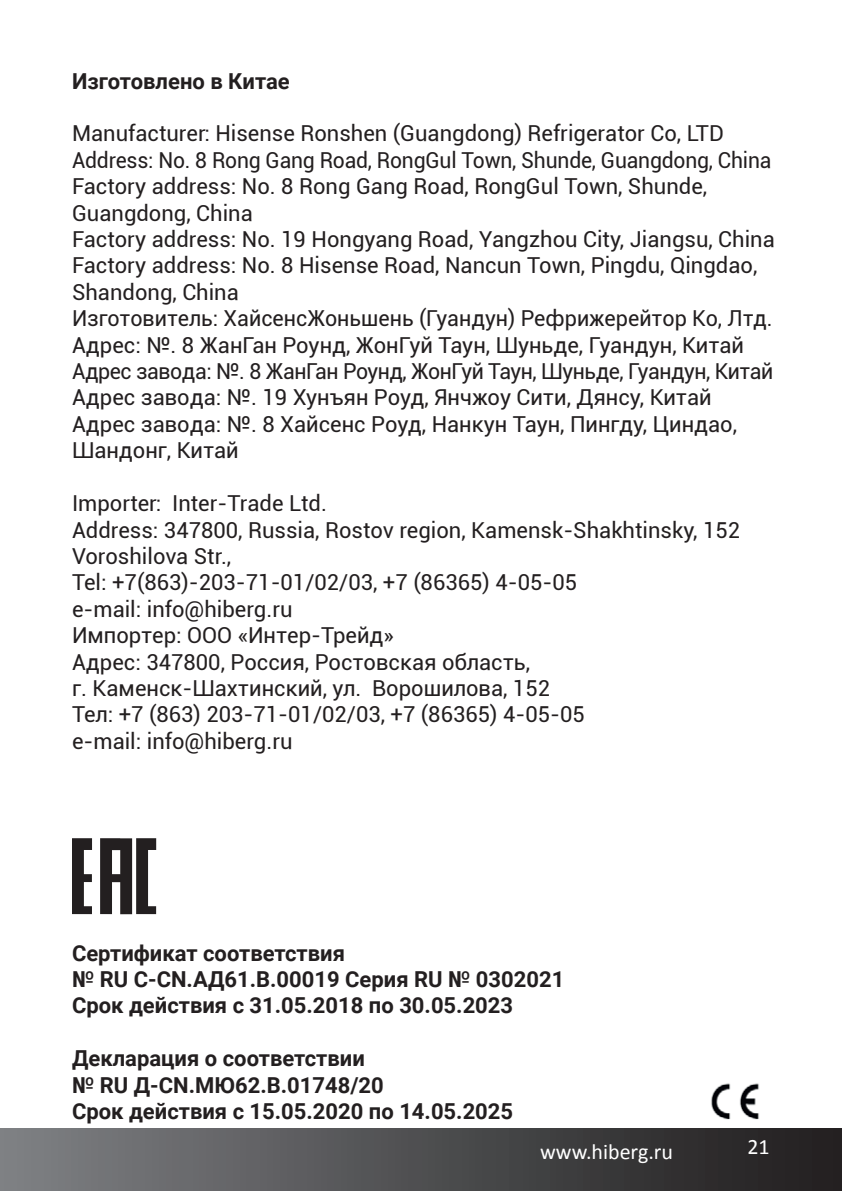
<style>
.page{position:relative;width:842px;height:1191px;background:#fff}
.page>*{position:absolute;margin:0;border:0;box-sizing:border-box;transform-origin:0 0}
.t1{font:22px/26.4px "Roboto";color:#231f20}
.t2{font:700 22px/26.4px "Roboto";color:#231f20}
.t3{font:22px "Calibri";color:#fff}
</style>
<div class="page">
<div style="left:0;top:1128px;width:842px;height:63px;background:linear-gradient(to right,#7f8184,#1f1d1e)"></div>
<img style="left:711px;top:1083px;width:48px;height:37px">
<svg style="left:72px;top:838px;width:20px;height:76px"></svg>
<svg style="left:100px;top:838px;width:56px;height:76px"></svg>
<p class="t2" style="left:72px;top:67px;width:219px">Изготовлено в Китае</p>
<p class="t1" style="left:72px;top:119px;width:704px">Manufacturer: Hisense Ronshen (Guangdong) Refrigerator Co, LTD Address: No. 8 Rong Gang Road, RongGul Town, Shunde, Guangdong, China Factory address: No. 8 Rong Gang Road, RongGul Town, Shunde, Guangdong, China<br>Factory address: No. 19 Hongyang Road, Yangzhou City, Jiangsu, China Factory address: No. 8 Hisense Road, Nancun Town, Pingdu, Qingdao, Shandong, China<br>Изготовитель: ХайсенсЖоньшень (Гуандун) Рефрижерейтор Ко, Лтд.<br>Адрес: №. 8 ЖанГан Роунд, ЖонГуй Таун, Шуньде, Гуандун, Китай Адрес завода: №. 8 ЖанГан Роунд, ЖонГуй Таун, Шуньде, Гуандун, Китай Адрес завода: №. 19 Хунъян Роуд, Янчжоу Сити, Дянсу, Китай Адрес завода: №. 8 Хайсенс Роуд, Нанкун Таун, Пингду, Циндао, Шандонг, Китай</p>
<p class="t1" style="left:72px;top:489px;width:670px">Importer: Inter-Trade Ltd.<br>Address: 347800, Russia, Rostov region, Kamensk-Shakhtinsky, 152<br>Voroshilova Str.,<br>Tel: +7(863)-203-71-01/02/03, +7 (86365) 4-05-05<br>e-mail: info@hiberg.ru<br>Импортер: ООО «Интер-Трейд»<br>Адрес: 347800, Россия, Ростовская область,<br>г. Каменск-Шахтинский, ул. Ворошилова, 152<br>Teл: +7 (863) 203-71-01/02/03, +7 (86365) 4-05-05<br>e-mail: info@hiberg.ru</p>
<p class="t2" style="left:72px;top:938px;width:494px">Сертификат соответствия<br>№ RU C-CN.АД61.B.00019 Серия RU № 0302021<br>Срок действия с 31.05.2018 по 30.05.2023</p>
<p class="t2" style="left:72px;top:1044px;width:443px">Декларация о соответствии<br>№ RU Д-CN.МЮ62.В.01748/20<br>Срок действия с 15.05.2020 по 14.05.2025</p>
<p class="t3" style="left:540px;top:1137px;width:135px">www.hiberg.ru</p>
<p class="t3" style="left:747px;top:1133px;width:24px">21</p>
</div>
